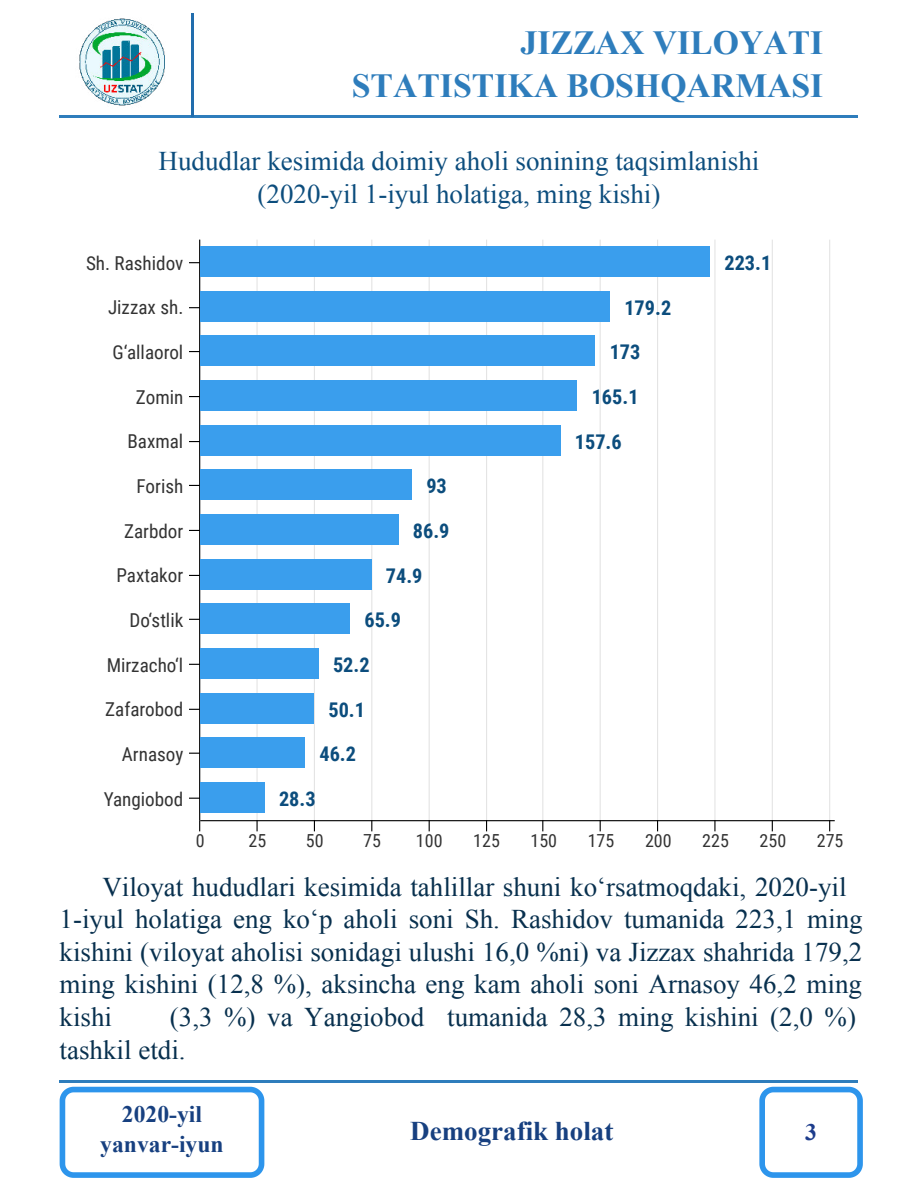
<style>
.page{position:relative;width:918px;height:1188px;background:#fff}
.page>*{position:absolute;margin:0;border:0;box-sizing:border-box;transform-origin:0 0}
.t1{font:700 33.75px/42.8px "Times New Roman";color:#2e7dbc;text-align:right}
.t2{font:27px/32.7px "Times New Roman";color:#08304e}
.t3{font:27px/32.7px "Times New Roman";color:#0c4d7d;text-align:center}
.t4{font:700 27px "Times New Roman";color:#174080}
.t5{font:700 23.7px/30.3px "Times New Roman";color:#174080;text-align:center}
.t6{font:700 23.7px "Times New Roman";color:#1d3c8c}
.t7{font:700 20.25px/43.8px "Roboto Condensed";color:#0c4d7d}
.t8{font:19.2px "Roboto Condensed";color:#333}
.t9{font:18px "Roboto Condensed";color:#333}
</style>
<div class="page">
<hr style="left:60px;top:116px;width:798px;height:2px;background:#2e7dbc">
<img style="left:79px;top:18px;width:86px;height:88px">
<hr style="left:191px;top:14px;width:3px;height:103px;background:#216dad">
<hr style="left:60px;top:1080px;width:798px;height:2px;background:#2e7dbc">
<svg style="left:60px;top:1087px;width:204px;height:91px"></svg>
<svg style="left:759px;top:1087px;width:104px;height:91px"></svg>
<hr style="left:256px;top:240px;width:2px;height:580px;background:#e4e4e4">
<hr style="left:314px;top:240px;width:1px;height:580px;background:#e4e4e4">
<hr style="left:371px;top:240px;width:1px;height:580px;background:#e4e4e4">
<hr style="left:429px;top:240px;width:1px;height:580px;background:#e4e4e4">
<hr style="left:486px;top:240px;width:1px;height:580px;background:#e4e4e4">
<hr style="left:542px;top:240px;width:1px;height:580px;background:#e4e4e4">
<hr style="left:600px;top:240px;width:1px;height:580px;background:#e4e4e4">
<hr style="left:657px;top:240px;width:1px;height:580px;background:#e4e4e4">
<hr style="left:714px;top:240px;width:2px;height:580px;background:#e4e4e4">
<hr style="left:772px;top:240px;width:1px;height:580px;background:#e4e4e4">
<hr style="left:829px;top:240px;width:1px;height:580px;background:#e4e4e4">
<hr style="left:199px;top:240px;width:1px;height:580px;background:#000">
<svg style="left:256px;top:821px;width:2px;height:10px"></svg>
<svg style="left:714px;top:821px;width:2px;height:10px"></svg>
<hr style="left:200px;top:820px;width:635px;height:1px;background:#000">
<div style="left:200px;top:246px;width:510px;height:31px;background:#3a9eed"></div>
<div style="left:200px;top:291px;width:410px;height:31px;background:#3a9eed"></div>
<div style="left:200px;top:335px;width:395px;height:31px;background:#3a9eed"></div>
<div style="left:200px;top:380px;width:377px;height:31px;background:#3a9eed"></div>
<div style="left:200px;top:425px;width:360px;height:31px;background:#3a9eed"></div>
<div style="left:200px;top:469px;width:212px;height:31px;background:#3a9eed"></div>
<div style="left:200px;top:514px;width:198px;height:30px;background:#3a9eed"></div>
<div style="left:200px;top:559px;width:171px;height:31px;background:#3a9eed"></div>
<div style="left:200px;top:603px;width:150px;height:30px;background:#3a9eed"></div>
<div style="left:200px;top:648px;width:118px;height:30px;background:#3a9eed"></div>
<div style="left:200px;top:693px;width:114px;height:30px;background:#3a9eed"></div>
<div style="left:200px;top:737px;width:105px;height:30px;background:#3a9eed"></div>
<div style="left:200px;top:782px;width:64px;height:30px;background:#3a9eed"></div>
<p class="t1" style="left:352px;top:20px;width:473px">JIZZAX VILOYATI<br>STATISTIKA BOSHQARMASI</p>
<p class="t3" style="left:159px;top:144px;width:602px">Hududlar kesimida doimiy aholi sonining taqsimlanishi (2020-yil 1-iyul holatiga, ming kishi)</p>
<p class="t8" style="left:86px;top:250px;width:99px">Sh. Rashidov</p>
<p class="t8" style="left:108px;top:294px;width:77px">Jizzax sh.</p>
<p class="t8" style="left:113px;top:339px;width:72px">G‘allaorol</p>
<p class="t8" style="left:136px;top:384px;width:49px">Zomin</p>
<p class="t8" style="left:127px;top:428px;width:57px">Baxmal</p>
<p class="t8" style="left:137px;top:473px;width:48px">Forish</p>
<p class="t8" style="left:124px;top:517px;width:61px">Zarbdor</p>
<p class="t8" style="left:116px;top:562px;width:68px">Paxtakor</p>
<p class="t8" style="left:129px;top:607px;width:55px">Do‘stlik</p>
<p class="t8" style="left:107px;top:651px;width:78px">Mirzacho‘l</p>
<p class="t8" style="left:105px;top:696px;width:80px">Zafarobod</p>
<p class="t8" style="left:122px;top:741px;width:63px">Arnasoy</p>
<p class="t8" style="left:104px;top:785px;width:81px">Yangiobod</p>
<p class="t7" style="left:426px;top:463px;width:22px">93</p>
<p class="t7" style="left:413px;top:508px;width:38px">86.9</p>
<p class="t7" style="left:364px;top:553px;width:60px;text-indent:21px">74.9<br>65.9</p>
<p class="t7" style="left:333px;top:642px;width:38px">52.2</p>
<p class="t7" style="left:320px;top:687px;width:47px;text-align:center">50.1<br>46.2</p>
<p class="t7" style="left:279px;top:776px;width:38px">28.3</p>
<p class="t7" style="left:610px;top:285px;width:63px;text-indent:15px">179.2<br>173</p>
<p class="t7" style="left:592px;top:374px;width:48px">165.1</p>
<p class="t7" style="left:575px;top:419px;width:48px">157.6</p>
<p class="t7" style="left:724px;top:240px;width:48px">223.1</p>
<p class="t9" style="left:196px;top:828px;width:10px">0</p>
<p class="t9" style="left:249px;top:828px;width:19px">25</p>
<p class="t9" style="left:306px;top:828px;width:19px">50</p>
<p class="t9" style="left:363px;top:828px;width:19px">75</p>
<p class="t9" style="left:416px;top:828px;width:28px">100</p>
<p class="t9" style="left:473px;top:828px;width:28px">125</p>
<p class="t9" style="left:531px;top:828px;width:28px">150</p>
<p class="t9" style="left:588px;top:828px;width:28px">175</p>
<p class="t9" style="left:645px;top:828px;width:28px">200</p>
<p class="t9" style="left:702px;top:828px;width:28px">225</p>
<p class="t9" style="left:760px;top:828px;width:28px">250</p>
<p class="t9" style="left:817px;top:828px;width:28px">275</p>
<p class="t2" style="left:60px;top:870px;width:805px;text-indent:43px">Viloyat hududlari kesimida tahlillar shuni ko‘rsatmoqdaki, 2020-yil 1-iyul holatiga eng ko‘p aholi soni Sh. Rashidov tumanida 223,1 ming kishini (viloyat aholisi sonidagi ulushi 16,0 %ni) va Jizzax shahrida 179,2 ming kishini (12,8 %), aksincha eng kam aholi soni Arnasoy 46,2 ming kishi</p>
<p class="t2" style="left:60px;top:1000px;width:798px;text-indent:110px">(3,3 %) va Yangiobod tumanida 28,3 ming kishini (2,0 %) tashkil etdi.</p>
<p class="t5" style="left:100px;top:1098px;width:125px">2020-yil yanvar-iyun</p>
<p class="t4" style="left:410px;top:1112px;width:205px">Demografik holat</p>
<p class="t6" style="left:805px;top:1115px;width:13px">3</p>
</div>
